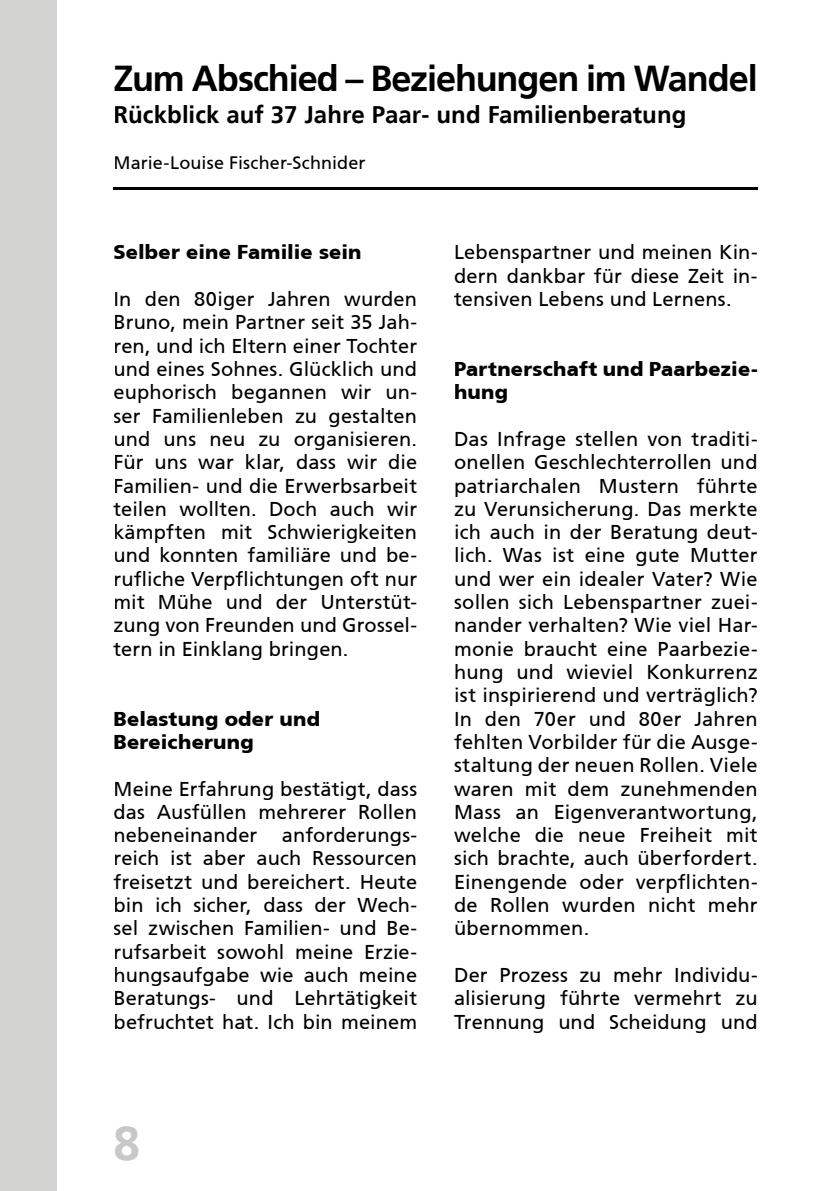
<style>
.page{position:relative;width:840px;height:1191px;background:#fff}
.page>*{position:absolute;margin:0;border:0;box-sizing:border-box;transform-origin:0 0}
.t1{font:700 48px "Frutiger LT";color:#c8c8c7}
.t2{font:700 36px "Frutiger LT";letter-spacing:-.03em;color:#000}
.t3{font:700 24px "Frutiger LT";color:#000}
.t4{font:20px/23.2px "Frutiger CE";letter-spacing:.005em;color:#000;text-align:justify}
.t5{font:900 20px/23.4px "Frutiger CE";letter-spacing:.01em;color:#000}
.t6{font:18px "Frutiger CE";letter-spacing:.005em;color:#000}
</style>
<div class="page">
<div style="left:0;top:0;width:57px;height:1191px;background:#d3d3d2"></div>
<hr style="left:113px;top:187px;width:644px;height:2px;background:#000">
<h2 class="t2" style="left:113px;top:57px;width:645px">Zum Abschied – Beziehungen im Wandel</h2>
<p class="t3" style="left:113px;top:100px;width:574px">Rückblick auf 37 Jahre Paar- und Familienberatung</p>
<p class="t6" style="left:113px;top:152px;width:253px">Marie-Louise Fischer-Schnider</p>
<p class="t5" style="left:113px;top:241px;width:249px">Selber eine Familie sein</p>
<p class="t4" style="left:113px;top:287px;width:305px">In den 80iger Jahren wurden Bruno, mein Partner seit 35 Jah&shy;ren, und ich Eltern einer Tochter und eines Sohnes. Glücklich und euphorisch begannen wir un&shy;ser Familienleben zu gestalten und uns neu zu organisieren.<br>Für uns war klar, dass wir die Familien- und die Erwerbsarbeit teilen wollten. Doch auch wir kämpften mit Schwierigkeiten und konnten familiäre und be&shy;rufliche Verpflichtungen oft nur mit Mühe und der Unterstüt&shy;zung von Freunden und Grossel&shy;tern in Einklang bringen.</p>
<p class="t5" style="left:113px;top:707px;width:208px">Belastung oder und<br>Bereicherung</p>
<p class="t4" style="left:113px;top:777px;width:305px">Meine Erfahrung bestätigt, dass das Ausfüllen mehrerer Rollen nebeneinander anforderungs&shy;reich ist aber auch Ressourcen freisetzt und bereichert. Heute bin ich sicher, dass der Wech&shy;sel zwischen Familien- und Be&shy;rufsarbeit sowohl meine Erzie&shy;hungsaufgabe wie auch meine Beratungs- und Lehrtätigkeit befruchtet hat. Ich bin meinem</p>
<h1 class="t1" style="left:113px;top:1114px;width:28px">8</h1>
<p class="t4" style="left:454px;top:241px;width:305px">Lebenspartner und meinen Kin&shy;dern dankbar für diese Zeit in&shy;tensiven Lebens und Lernens.</p>
<p class="t5" style="left:454px;top:357px;width:305px">Partnerschaft und Paarbezie&shy;hung</p>
<p class="t4" style="left:454px;top:427px;width:305px">Das Infrage stellen von traditi&shy;onellen Geschlechterrollen und patriarchalen Mustern führte zu Verunsicherung. Das merkte ich auch in der Beratung deut&shy;lich. Was ist eine gute Mutter und wer ein idealer Vater? Wie sollen sich Lebenspartner zuei&shy;nander verhalten? Wie viel Har&shy;monie braucht eine Paarbezie&shy;hung und wieviel Konkurrenz ist inspirierend und verträglich?<br>In den 70er und 80er Jahren fehlten Vorbilder für die Ausge&shy;staltung der neuen Rollen. Viele waren mit dem zunehmenden Mass an Eigenverantwortung, welche die neue Freiheit mit sich brachte, auch überfordert.<br>Einengende oder verpflichten&shy;de Rollen wurden nicht mehr übernommen.</p>
<p class="t4" style="left:454px;top:963px;width:305px">Der Prozess zu mehr Individu&shy;alisierung führte vermehrt zu Trennung und Scheidung und</p>
</div>
